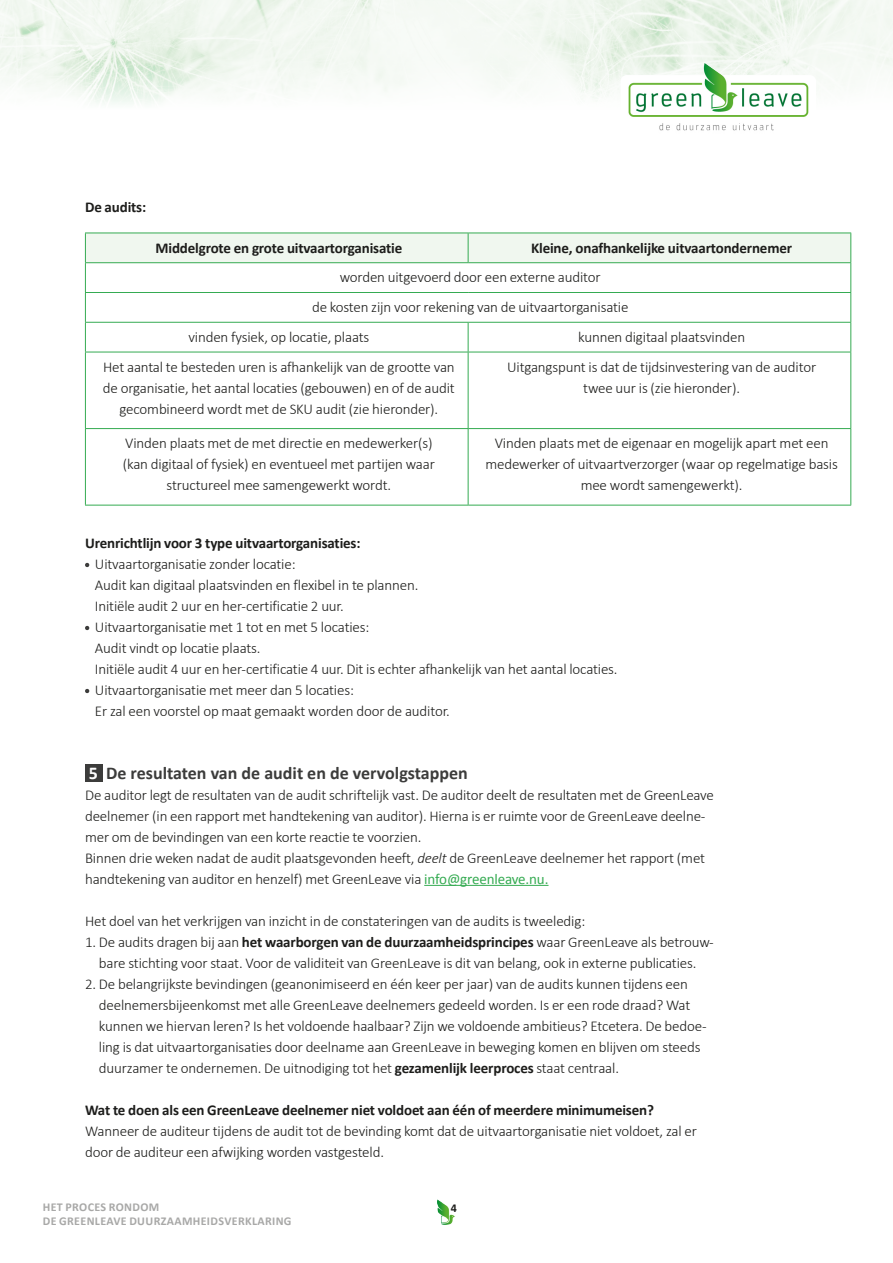
<style>
.page{position:relative;width:893px;height:1263px;background:#fff}
.page>*{position:absolute;margin:0;border:0;box-sizing:border-box;transform-origin:0 0}
.t1{font:700 18px "Calibri";color:#3c3c3b}
.t2{font:300 15px/21px "Calibri";letter-spacing:-.01em;color:#1d1d1b;text-align:center}
.t3{font:700 15px "Calibri";letter-spacing:-.01em;color:#1d1d1b}
.t4{font:700 12px "Calibri";letter-spacing:.03em;color:#a8a8a7}
.t5{font:700 12px "Calibri";color:#1d1d1b}
.s1{color:#fff}
.s2{font-style:italic}
.s3{font-weight:400;color:#35ab52}
.s4{font-weight:700}
</style>
<div class="page">
<img style="left:437px;top:1199px;width:18px;height:26px">
<img style="left:0;top:0;width:893px;height:103px">
<div style="left:620px;top:75px;width:196px;height:47px;background:#fff;border-radius:6px"></div>
<img style="left:628px;top:62px;width:181px;height:69px">
<hr style="left:424px;top:885px;width:124px;height:1px;background:#35ab52">
<svg style="left:85px;top:233px;width:766px;height:119px"></svg>
<hr style="left:85px;top:352px;width:383px;height:1px;background:#35ab52">
<hr style="left:85px;top:352px;width:1px;height:76px;background:#35ab52">
<hr style="left:468px;top:352px;width:383px;height:1px;background:#35ab52">
<hr style="left:468px;top:352px;width:1px;height:76px;background:#35ab52">
<hr style="left:850px;top:352px;width:1px;height:76px;background:#35ab52">
<hr style="left:85px;top:428px;width:383px;height:1px;background:#35ab52">
<hr style="left:85px;top:429px;width:1px;height:76px;background:#35ab52">
<hr style="left:468px;top:428px;width:383px;height:1px;background:#35ab52">
<hr style="left:468px;top:429px;width:1px;height:76px;background:#35ab52">
<hr style="left:850px;top:429px;width:1px;height:76px;background:#35ab52">
<hr style="left:85px;top:505px;width:383px;height:1px;background:#35ab52">
<hr style="left:468px;top:505px;width:383px;height:1px;background:#35ab52">
<svg style="left:85px;top:563px;width:4px;height:4px"></svg>
<svg style="left:85px;top:626px;width:4px;height:4px"></svg>
<svg style="left:85px;top:689px;width:4px;height:4px"></svg>
<div style="left:85px;top:764px;width:17px;height:17px;background:#3c3c3b"></div>
<p class="t3" style="left:85px;top:197px;width:63px">De audits:</p>
<p class="t3" style="left:156px;top:238px;width:248px">Middelgrote en grote uitvaartorganisatie</p>
<p class="t3" style="left:531px;top:238px;width:263px">Kleine, onafhankelijke uitvaartondernemer</p>
<p class="t2" style="left:340px;top:267px;width:262px">worden uitgevoerd door een externe auditor</p>
<p class="t2" style="left:312px;top:297px;width:318px">de kosten zijn voor rekening van de uitvaartorganisatie</p>
<p class="t2" style="left:188px;top:326px;width:182px">vinden fysiek, op locatie, plaats</p>
<p class="t2" style="left:578px;top:326px;width:168px">kunnen digitaal plaatsvinden</p>
<p class="t2" style="left:103px;top:356px;width:353px">Het aantal te besteden uren is afhankelijk van de grootte van de organisatie, het aantal locaties (gebouwen) en of de audit gecombineerd wordt met de SKU audit (zie hieronder).</p>
<p class="t2" style="left:507px;top:356px;width:311px">Uitgangspunt is dat de tijdsinvestering van de auditor twee uur is (zie hieronder).</p>
<p class="t2" style="left:123px;top:433px;width:314px">Vinden plaats met de met directie en medewerker(s) (kan digitaal of fysiek) en eventueel met partijen waar structureel mee samengewerkt wordt.</p>
<p class="t2" style="left:485px;top:433px;width:354px">Vinden plaats met de eigenaar en mogelijk apart met een medewerker of uitvaartverzorger (waar op regelmatige basis mee wordt samengewerkt).</p>
<p class="t3" style="left:85px;top:533px;width:277px">Urenrichtlijn voor 3 type uitvaartorganisaties:</p>
<p class="t2" style="left:95px;top:553px;width:524px;text-align:left">Uitvaartorganisatie zonder locatie:<br>Audit kan digitaal plaatsvinden en flexibel in te plannen.<br>Initiële audit 2 uur en her-certificatie 2 uur.<br>Uitvaartorganisatie met 1 tot en met 5 locaties:<br>Audit vindt op locatie plaats.<br>Initiële audit 4 uur en her-certificatie 4 uur. Dit is echter afhankelijk van het aantal locaties.<br>Uitvaartorganisatie met meer dan 5 locaties:<br>Er zal een voorstel op maat gemaakt worden door de auditor.</p>
<p class="t1" style="left:89px;top:761px;width:380px"><span class="s1">5</span> De resultaten van de audit en de vervolgstappen</p>
<p class="t2" style="left:85px;top:784px;width:630px;text-align:left">De auditor legt de resultaten van de audit schriftelijk vast. De auditor deelt de resultaten met de GreenLeave deelnemer (in een rapport met handtekening van auditor). Hierna is er ruimte voor de GreenLeave deelne&shy;mer om de bevindingen van een korte reactie te voorzien.<br>Binnen drie weken nadat de audit plaatsgevonden heeft, <span class="s2">deelt</span> de GreenLeave deelnemer het rapport (met handtekening van auditor en henzelf) met GreenLeave via <span class="s3">info@greenleave.nu.</span></p>
<p class="t2" style="left:85px;top:910px;width:502px">Het doel van het verkrijgen van inzicht in de constateringen van de audits is tweeledig:</p>
<p class="t2" style="left:85px;top:931px;width:630px">1. De audits dragen bij aan <span class="s4">het waarborgen van de duurzaamheidsprincipes</span> waar GreenLeave als betrouw&shy;bare stichting voor staat. Voor de validiteit van GreenLeave is dit van belang, ook in externe publicaties.</p>
<p class="t2" style="left:99px;top:973px;width:609px;text-align:left;text-indent:-14px">2. De belangrijkste bevindingen (geanonimiseerd en één keer per jaar) van de audits kunnen tijdens een deelnemersbijeenkomst met alle GreenLeave deelnemers gedeeld worden. Is er een rode draad? Wat kunnen we hiervan leren? Is het voldoende haalbaar? Zijn we voldoende ambitieus? Etcetera. De bedoe&shy;ling is dat uitvaartorganisaties door deelname aan GreenLeave in beweging komen en blijven om steeds duurzamer te ondernemen. De uitnodiging tot het <span class="s4">gezamenlijk leerproces</span> staat centraal.</p>
<p class="t3" style="left:85px;top:1100px;width:570px">Wat te doen als een GreenLeave deelnemer niet voldoet aan één of meerdere minimumeisen?</p>
<p class="t2" style="left:85px;top:1120px;width:613px;text-align:left">Wanneer de auditeur tijdens de audit tot de bevinding komt dat de uitvaartorganisatie niet voldoet, zal er door de auditeur een afwijking worden vastgesteld.</p>
<p class="t4" style="left:43px;top:1200px;width:118px">HET PROCES RONDOM</p>
<p class="t5" style="left:451px;top:1201px;width:8px">4</p>
<p class="t4" style="left:43px;top:1213px;width:250px">DE GREENLEAVE DUURZAAMHEIDSVERKLARING</p>
</div>
